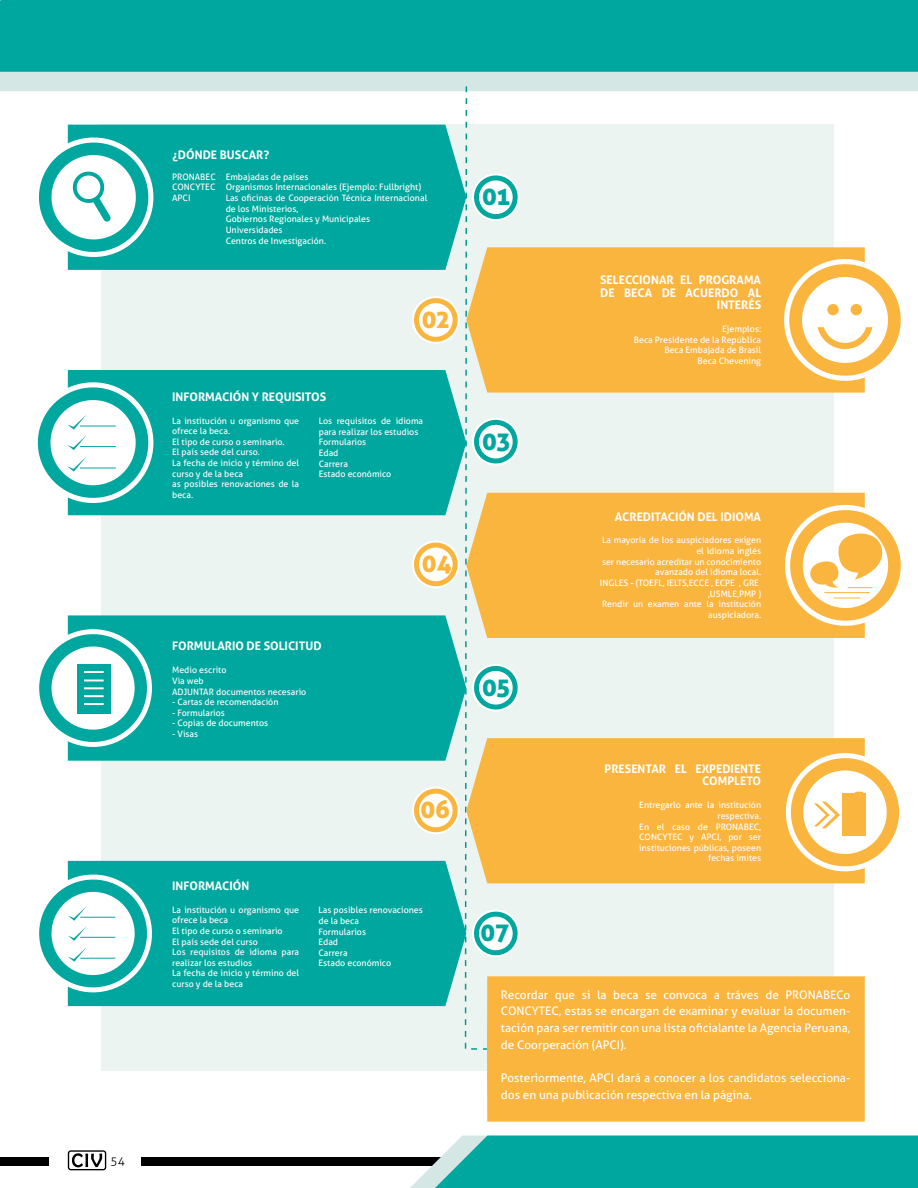
<style>
.page{position:relative;width:918px;height:1188px;background:#fff}
.page>*{position:absolute;margin:0;border:0;box-sizing:border-box;transform-origin:0 0}
.t1{font:24.9px "Aller Display";color:#00a79e}
.t2{font:24.9px "Aller Display";color:#fab53e}
.t3{font:11.85px/16.6px "Aller";color:#fff;text-align:justify}
.t4{font:700 11.85px/12.5px "Aller";color:#fff;text-align:right}
.t5{font:300 11.85px "Aller";color:#000}
.t6{font:8.85px/10.6px "Aller";color:#fff}
</style>
<div class="page">
<div style="left:141px;top:1157px;width:777px;height:9px;background:#000"></div>
<svg style="left:68px;top:1150px;width:38px;height:20px"></svg>
<div style="left:0;top:1157px;width:49px;height:9px;background:#000"></div>
<div style="left:0;top:72px;width:918px;height:19px;background:#d4e7e5"></div>
<div style="left:0;top:0;width:918px;height:72px;background:#00a79e"></div>
<svg style="left:410px;top:1136px;width:508px;height:52px;background:#15aca4"></svg>
<div style="left:101px;top:125px;width:733px;height:946px;background:#ecf4f2"></div>
<div style="left:523px;top:247px;width:342px;height:146px;background:#fab53e"></div>
<div style="left:68px;top:125px;width:341px;height:145px;background:#00a79e"></div>
<div style="left:68px;top:370px;width:341px;height:145px;background:#00a79e"></div>
<div style="left:523px;top:493px;width:342px;height:145px;background:#fab53e"></div>
<div style="left:68px;top:615px;width:341px;height:146px;background:#00a79e"></div>
<div style="left:523px;top:738px;width:342px;height:145px;background:#fab53e"></div>
<div style="left:487px;top:976px;width:378px;height:146px;background:#fab53e"></div>
<div style="left:68px;top:861px;width:341px;height:145px;background:#00a79e"></div>
<svg style="left:39px;top:130px;width:122px;height:134px"></svg>
<svg style="left:777px;top:252px;width:124px;height:136px"></svg>
<svg style="left:778px;top:498px;width:123px;height:135px"></svg>
<svg style="left:37px;top:375px;width:124px;height:135px"></svg>
<svg style="left:39px;top:622px;width:120px;height:132px"></svg>
<hr style="left:84px;top:687px;width:20px;height:2px;background:#fff">
<hr style="left:84px;top:695px;width:20px;height:2px;background:#fff">
<hr style="left:84px;top:703px;width:20px;height:2px;background:#fff">
<svg style="left:779px;top:746px;width:121px;height:132px"></svg>
<svg style="left:39px;top:867px;width:120px;height:132px"></svg>
<svg style="left:409px;top:85px;width:114px;height:965px"></svg>
<h2 class="t5" style="left:111px;top:1154px;width:16px">54</h2>
<h2 class="t4" style="left:172px;top:149px;width:99px">¿DÓNDE BUSCAR?</h2>
<p class="t6" style="left:172px;top:171px;width:45px;text-align:justify">PRONABEC CONCYTEC APCI</p>
<p class="t6" style="left:226px;top:171px;width:203px">Embajadas de países<br>Organismos Internacionales (Ejemplo: Fullbright)<br>Las oficinas de Cooperación Técnica Internacional de los Ministerios,<br>Gobiernos Regionales y Municipales<br>Universidades<br>Centros de Investigación.</p>
<h1 class="t2" style="left:422px;top:303px;width:29px">02</h1>
<h2 class="t4" style="left:172px;top:390px;width:156px">INFORMACIÓN Y REQUISITOS</h2>
<p class="t6" style="left:172px;top:415px;width:129px">La institución u organismo que ofrece la beca.<br>El tipo de curso o seminario.<br>El país sede del curso.<br>La fecha de inicio y término del curso y de la beca<br>as posibles renovaciones de la beca.</p>
<p class="t6" style="left:319px;top:416px;width:106px">Los requisitos de idioma para realizar los estudios<br>Formularios<br>Edad<br>Carrera<br>Estado económico</p>
<h2 class="t4" style="left:172px;top:640px;width:151px">FORMULARIO DE SOLICITUD</h2>
<p class="t6" style="left:172px;top:665px;width:136px">Medio escrito<br>Via web<br>ADJUNTAR documentos necesario</p>
<p class="t6" style="left:172px;top:697px;width:108px">- Cartas de recomendación</p>
<p class="t6" style="left:172px;top:707px;width:54px">- Formularios</p>
<p class="t6" style="left:172px;top:718px;width:97px">- Copias de documentos</p>
<p class="t6" style="left:172px;top:729px;width:28px">- Visas</p>
<h1 class="t2" style="left:422px;top:547px;width:32px">04</h1>
<h1 class="t2" style="left:421px;top:793px;width:31px">06</h1>
<h2 class="t4" style="left:172px;top:879px;width:79px">INFORMACIÓN</h2>
<p class="t6" style="left:172px;top:904px;width:129px">La institución u organismo que ofrece la beca<br>El tipo de curso o seminario<br>El país sede del curso<br>Los requisitos de idioma para realizar los estudios<br>La fecha de inicio y término del curso y de la beca</p>
<p class="t6" style="left:319px;top:905px;width:106px">Las posibles renovaciones de la beca<br>Formularios<br>Edad<br>Carrera<br>Estado económico</p>
<h1 class="t1" style="left:482px;top:181px;width:30px">01</h1>
<h1 class="t1" style="left:482px;top:425px;width:30px">03</h1>
<h1 class="t1" style="left:482px;top:671px;width:30px">05</h1>
<h1 class="t1" style="left:481px;top:917px;width:30px">07</h1>
<h2 class="t4" style="left:600px;top:274px;width:163px">SELECCIONAR EL PROGRAMA<br>DE BECA DE ACUERDO AL<br>INTERÉS</h2>
<p class="t6" style="left:634px;top:324px;width:129px;text-align:right">Ejemplos:<br>Beca Presidente de la República<br>Beca Embajada de Brasil<br>Beca Chevening</p>
<h2 class="t4" style="left:615px;top:510px;width:148px">ACREDITACIÓN DEL IDIOMA</h2>
<p class="t6" style="left:600px;top:535px;width:163px;text-align:right">La mayoría de los auspiciadores exigen el idioma inglés<br>ser necesario acreditar un conocimiento avanzado del idioma local.<br>INGLES - (TOEFL, IELTS,ECCE , ECPE , GRE ,USMLE,PMP )<br>Rendir un examen ante la institución auspiciadora.</p>
<h2 class="t4" style="left:604px;top:762px;width:158px">PRESENTAR EL EXPEDIENTE<br>COMPLETO</h2>
<p class="t6" style="left:639px;top:800px;width:123px;text-align:right">Entregarlo ante la institución respectiva.<br>En el caso de PRONABEC,<br>CONCYTEC y APCI, por ser instituciones públicas, poseen fechas ímites</p>
<h2 class="t3" style="left:501px;top:986px;width:351px">Recordar que si la beca se convoca a tráves de PRONABECo CONCYTEC, estas se encargan de examinar y evaluar la documen&shy;tación para ser remitir con una lista oficialante la Agencia Peruana, de Coorperación (APCI).</h2>
<h2 class="t3" style="left:501px;top:1070px;width:351px">Posteriormente, APCI dará a conocer a los candidatos selecciona&shy;dos en una publicación respectiva en la página.</h2>
</div>
